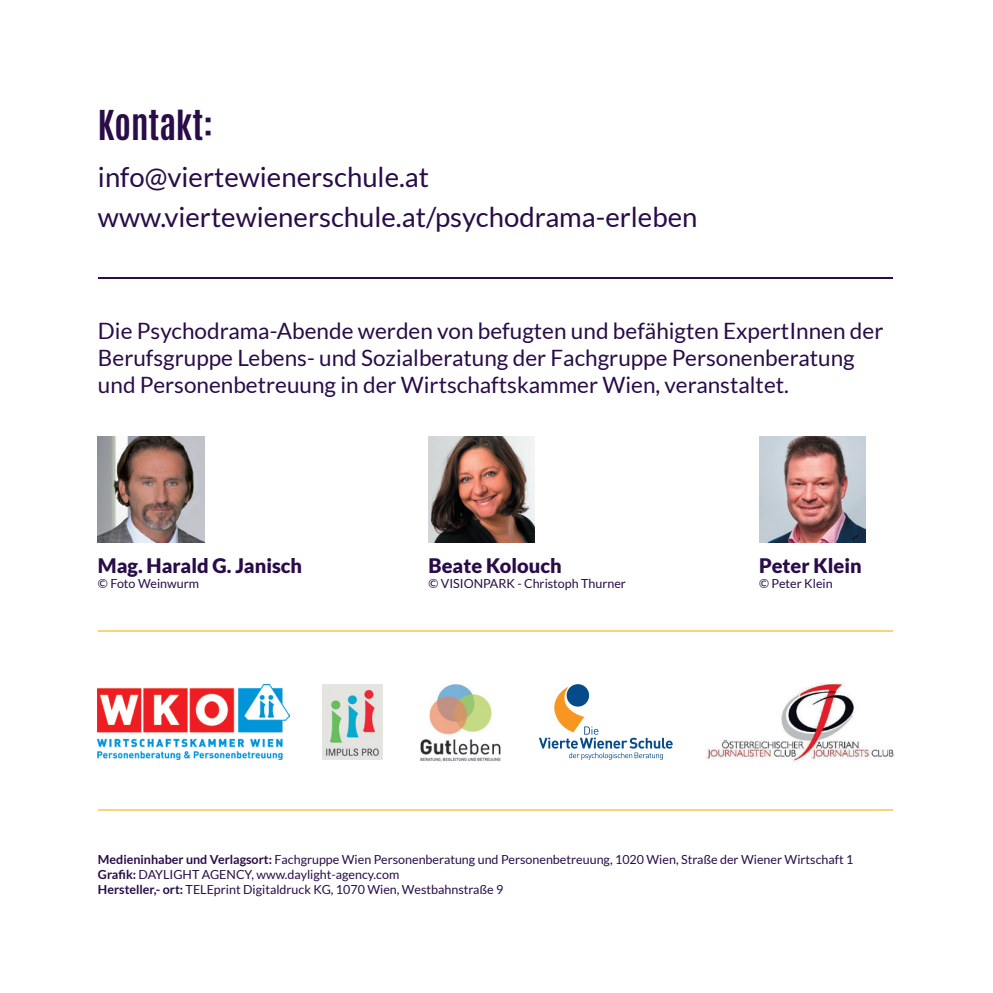
<style>
.page{position:relative;width:993px;height:993px;background:#fff}
.page>*{position:absolute;margin:0;border:0;box-sizing:border-box;transform-origin:0 0}
.t1{font:700 35px "Antonio";color:#290c48}
.t2{font:27.5px/40px "Lato";color:#290c48}
.t3{font:22.5px/27px "Lato";color:#290c48}
.t4{font:900 20px "Lato";color:#290c48}
.t5{font:12.5px/15px "Lato";color:#290c48}
.s1{font-weight:700}
</style>
<div class="page">
<hr style="left:98px;top:630px;width:794px;height:2px;background:#fcd278">
<hr style="left:98px;top:277px;width:794px;height:1px;background:#290c48">
<hr style="left:98px;top:809px;width:794px;height:1px;background:#fcd278">
<img style="left:428px;top:436px;width:107px;height:106px">
<img style="left:98px;top:436px;width:106px;height:106px">
<img style="left:759px;top:436px;width:106px;height:106px">
<img style="left:98px;top:684px;width:191px;height:75px">
<img style="left:322px;top:684px;width:60px;height:75px">
<img style="left:420px;top:684px;width:81px;height:78px">
<img style="left:705px;top:683px;width:189px;height:79px">
<svg style="left:539px;top:686px;width:133px;height:73px"></svg>
<div style="left:566px;top:684px;width:23px;height:22px;background:#054b89;border-radius:50%"></div>
<h1 class="t1" style="left:98px;top:99px;width:116px">Kontakt:</h1>
<h2 class="t2" style="left:98px;top:157px;width:601px">info@viertewienerschule.at www.viertewienerschule.at/psychodrama-erleben</h2>
<h3 class="t3" style="left:98px;top:317px;width:786px">Die Psychodrama-Abende werden von befugten und befähigten ExpertInnen der<br>Berufsgruppe Lebens- und Sozialberatung der Fachgruppe Personenberatung und Personenbetreuung in der Wirtschaftskammer Wien, veranstaltet.</h3>
<h3 class="t4" style="left:98px;top:553px;width:206px">Mag. Harald G. Janisch</h3>
<p class="t5" style="left:98px;top:575px;width:102px">© Foto Weinwurm</p>
<h3 class="t4" style="left:428px;top:553px;width:135px">Beate Kolouch</h3>
<p class="t5" style="left:428px;top:575px;width:199px">© VISIONPARK - Christoph Thurner</p>
<h3 class="t4" style="left:759px;top:553px;width:104px">Peter Klein</h3>
<p class="t5" style="left:759px;top:575px;width:75px">© Peter Klein</p>
<p class="t5" style="left:98px;top:851px;width:756px"><span class="s1">Medieninhaber und Verlagsort:</span> Fachgruppe Wien Personenberatung und Personenbetreuung, 1020 Wien, Straße der Wiener Wirtschaft 1<br><span class="s1">Grafik:</span> DAYLIGHT AGENCY, www.daylight-agency.com<br><span class="s1">Hersteller,- ort:</span> TELEprint Digitaldruck KG, 1070 Wien, Westbahnstraße 9</p>
</div>
